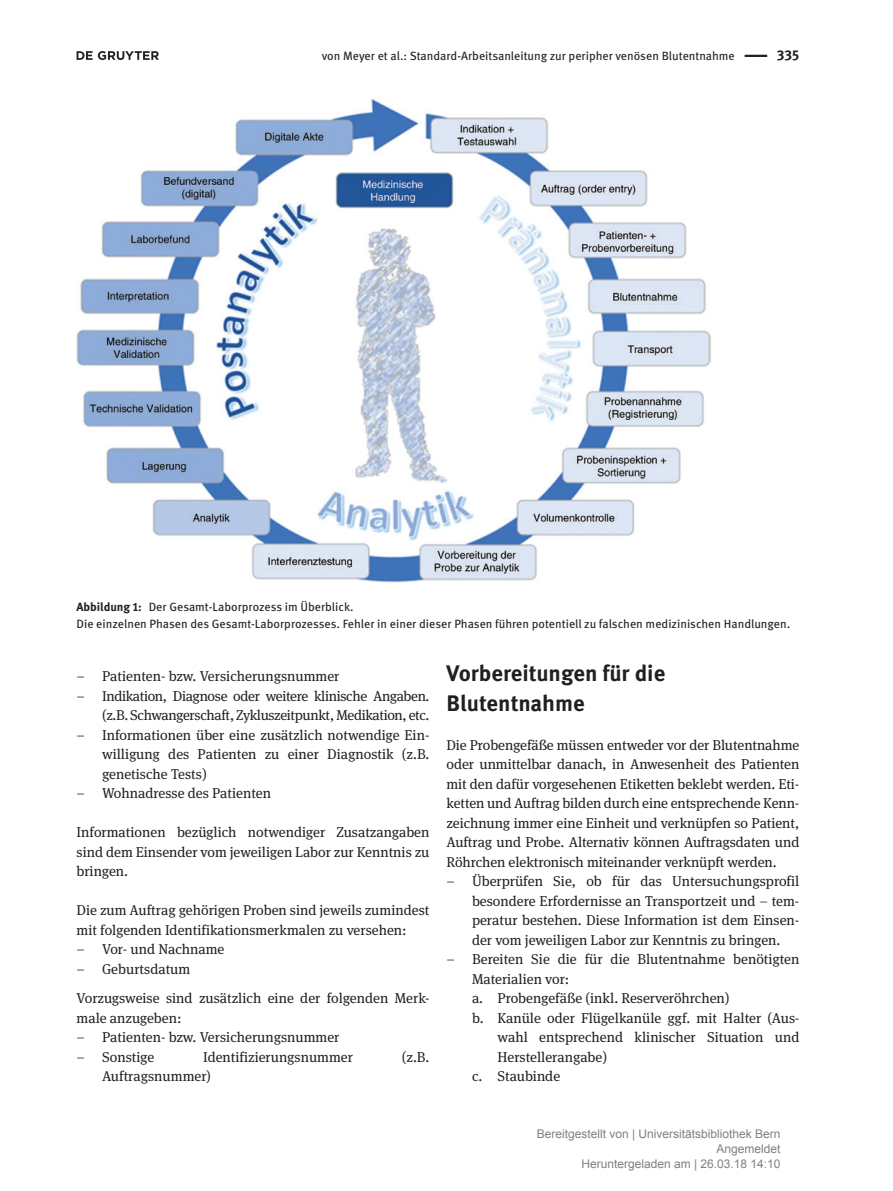
<style>
.page{position:relative;width:893px;height:1191px;background:#fff}
.page>*{position:absolute;margin:0;border:0;box-sizing:border-box;transform-origin:0 0}
.t1{font:700 22.5px/29.2px "DG Meta Science";color:#231f20}
.t2{font:14.25px/19.5px "DG Meta Serif Science";color:#231f20;text-align:justify}
.t3{font:14.25px/19.5px "DG Meta Serif Science";letter-spacing:-.025em;color:#231f20;text-align:right}
.t4{font:700 14.25px "DG Meta Science";color:#231f20}
.t5{font:12px/16.5px "DG Meta Science";color:#231f20}
.t6{font:12px/15px "Arial";color:#808080;text-align:right}
.s1{font-weight:700}
</style>
<div class="page">
<svg style="left:77px;top:51px;width:82px;height:9px"></svg>
<hr style="left:745px;top:55px;width:22px;height:2px;background:#231f20">
<img style="left:77px;top:99px;width:633px;height:484px">
<p class="t5" style="left:322px;top:47px;width:415px">von Meyer et al.: Standard-Arbeitsanleitung zur peripher venösen Blutentnahme</p>
<p class="t4" style="left:777px;top:44px;width:24px">335</p>
<p class="t5" style="left:77px;top:599px;width:715px"><span class="s1">Abbildung 1:</span> Der Gesamt-Laborprozess im Überblick.<br>Die einzelnen Phasen des Gesamt-Laborprozesses. Fehler in einer dieser Phasen führen potentiell zu falschen medizinischen Handlungen.</p>
<p class="t2" style="left:77px;top:666px;width:264px">– Patienten- bzw. Versicherungsnummer</p>
<p class="t3" style="left:77px;top:686px;width:354px">– Indikation, Diagnose oder weitere klinische Angaben. (z.B. Schwangerschaft, Zykluszeitpunkt, Medikation, etc.</p>
<p class="t2" style="left:102px;top:725px;width:329px;text-indent:-26px">– Informationen über eine zusätzlich notwendige Ein&shy;willigung des Patienten zu einer Diagnostik (z.B. genetische Tests)</p>
<p class="t2" style="left:77px;top:783px;width:196px">– Wohnadresse des Patienten</p>
<p class="t2" style="left:77px;top:822px;width:354px">Informationen bezüglich notwendiger Zusatzangaben sind dem Einsender vom jeweiligen Labor zur Kenntnis zu bringen.</p>
<p class="t2" style="left:77px;top:900px;width:354px">Die zum Auftrag gehörigen Proben sind jeweils zumindest mit folgenden Identifikationsmerkmalen zu versehen:</p>
<p class="t2" style="left:77px;top:939px;width:149px">– Vor- und Nachname</p>
<p class="t2" style="left:77px;top:954px;width:354px;line-height:29.2px">– Geburtsdatum<br>Vorzugsweise sind zusätzlich eine der folgenden Merk-</p>
<p class="t2" style="left:77px;top:1007px;width:106px">male anzugeben:</p>
<p class="t2" style="left:77px;top:1027px;width:264px">– Patienten- bzw. Versicherungsnummer</p>
<p class="t2" style="left:77px;top:1046px;width:79px">– Sonstige</p>
<p class="t2" style="left:203px;top:1046px;width:151px">Identifizierungsnummer</p>
<p class="t2" style="left:402px;top:1046px;width:29px">(z.B.</p>
<p class="t2" style="left:102px;top:1066px;width:110px">Auftragsnummer)</p>
<h1 class="t1" style="left:446px;top:658px;width:220px">Vorbereitungen für die<br>Blutentnahme</h1>
<p class="t2" style="left:446px;top:734px;width:354px">Die Probengefäße müssen entweder vor der Blutentnahme oder unmittelbar danach, in Anwesenheit des Patienten mit den dafür vorgesehenen Etiketten beklebt werden. Eti&shy;ketten und Auftrag bilden durch eine entsprechende Kenn&shy;zeichnung immer eine Einheit und verknüpfen so Patient, Auftrag und Probe. Alternativ können Auftragsdaten und Röhrchen elektronisch miteinander verknüpft werden.</p>
<p class="t2" style="left:472px;top:871px;width:329px;text-indent:-26px">– Überprüfen Sie, ob für das Untersuchungsprofil besondere Erfordernisse an Transportzeit und – tem&shy;peratur bestehen. Diese Information ist dem Einsen&shy;der vom jeweiligen Labor zur Kenntnis zu bringen.</p>
<p class="t2" style="left:446px;top:949px;width:354px">– Bereiten Sie die für die Blutentnahme benötigten</p>
<p class="t2" style="left:472px;top:968px;width:99px">Materialien vor:</p>
<p class="t2" style="left:472px;top:988px;width:259px">a. Probengefäße (inkl. Reserveröhrchen)</p>
<p class="t2" style="left:472px;top:1007px;width:329px">b. Kanüle oder Flügelkanüle ggf. mit Halter (Aus-</p>
<p class="t2" style="left:497px;top:1027px;width:303px">wahl entsprechend klinischer Situation und</p>
<p class="t2" style="left:497px;top:1046px;width:111px">Herstellerangabe)</p>
<p class="t2" style="left:472px;top:1066px;width:90px">c. Staubinde</p>
<p class="t6" style="left:537px;top:1127px;width:245px">Bereitgestellt von | Universitätsbibliothek Bern<br>Angemeldet<br>Heruntergeladen am | 26.03.18 14:10</p>
</div>
